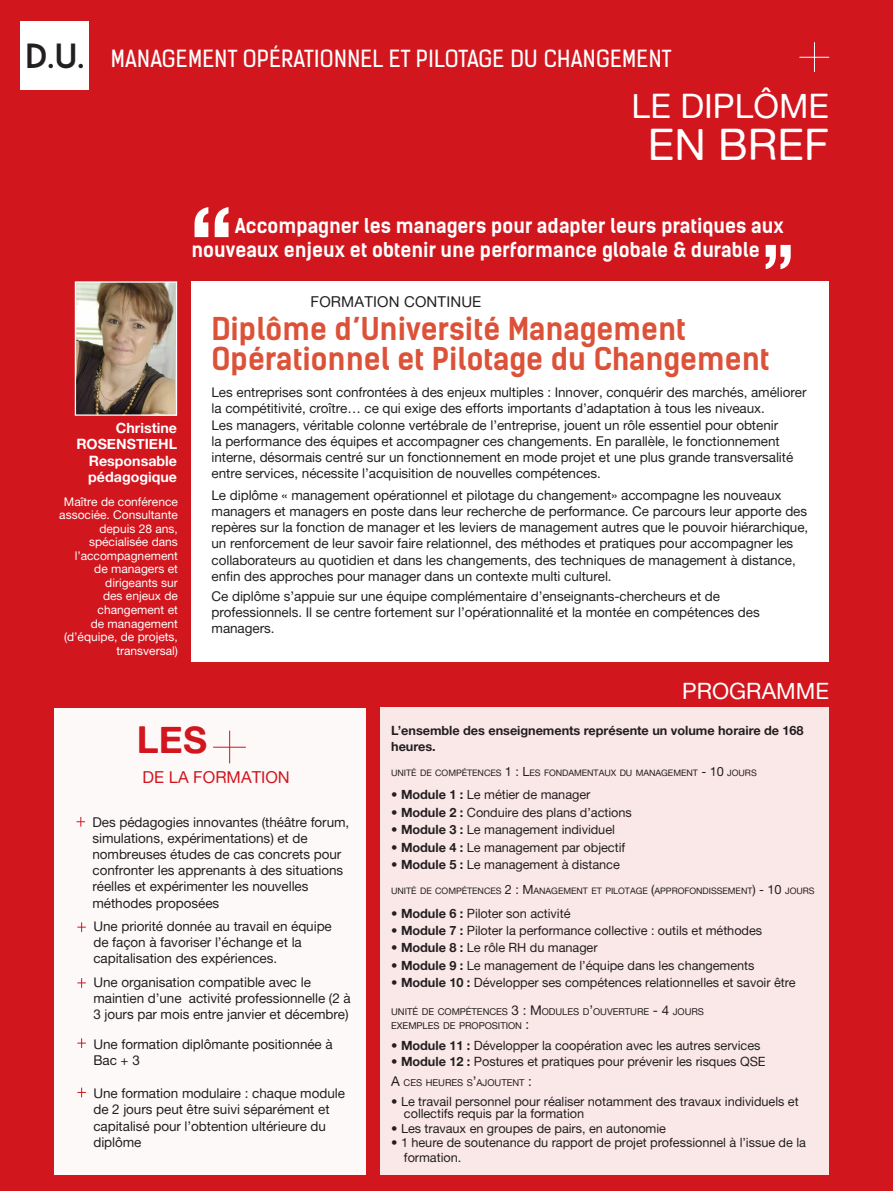
<style>
.page{position:relative;width:893px;height:1191px;background:#d2161e}
.page>*{position:absolute;margin:0;border:0;box-sizing:border-box;transform-origin:0 0}
.t1{font:43.5px "Alte Haas Grotesk";color:#fff}
.t2{font:37.2px "Alte Haas Grotesk Bold";color:#d2161e}
.t3{font:34.95px "Baron Neue";color:#231f20}
.t4{font:33.75px "Alte Haas Grotesk";color:#fff}
.t5{font:700 30px/30px "Kelson Sans";color:#dc5239}
.t6{font:22.5px "Kelson Sans";letter-spacing:.015em;color:#fff}
.t7{font:22.5px "Alte Haas Grotesk";color:#fff}
.t8{font:700 19.5px/23.4px "Kelson Sans";color:#fff}
.t9{font:16.5px "Alte Haas Grotesk";color:#d2161e}
.t10{font:15px "Alte Haas Grotesk";letter-spacing:.01em;color:#231f20}
.t11{font:14.25px/15.8px "Alte Haas Grotesk Bold";color:#fff;text-align:right}
.t12{font:13.5px/16.2px "Alte Haas Grotesk";letter-spacing:-.005em;color:#231f20}
.t13{font:12.75px/12px "Alte Haas Grotesk";letter-spacing:-.005em;color:#231f20}
.t14{font:12.75px/15.3px "Alte Haas Grotesk Bold";letter-spacing:-.005em;color:#231f20}
.t15{font:12px/13.5px "Alte Haas Grotesk";color:#fff;text-align:right}
.t16{font:9.45px "Alte Haas Grotesk";letter-spacing:-.005em;color:#231f20}
.t17{font:8.85px "Alte Haas Grotesk";letter-spacing:-.005em;color:#231f20}
.s1{font-size:12.75px}
.s2{font-family:"Alte Haas Grotesk Bold"}
.s3{font-size:13.5px}
</style>
<div class="page">
<div style="left:191px;top:281px;width:638px;height:380px;background:#fff"></div>
<div style="left:20px;top:21px;width:68px;height:68px;background:#fff"></div>
<svg style="left:195px;top:207px;width:34px;height:30px"></svg>
<svg style="left:766px;top:245px;width:25px;height:24px"></svg>
<img style="left:77px;top:283px;width:98px;height:131px">
<div style="left:75px;top:281px;width:102px;height:135px;border:1px solid #fff"></div>
<hr style="left:814px;top:42px;width:1px;height:30px;background:#fff">
<hr style="left:799px;top:57px;width:30px;height:1px;background:#fff">
<div style="left:381px;top:706px;width:448px;height:468px;background:#fae7e8"></div>
<div style="left:54px;top:708px;width:312px;height:466px;background:#fff"></div>
<hr style="left:229px;top:730px;width:1px;height:33px;background:#d2161e">
<hr style="left:213px;top:747px;width:33px;height:1px;background:#d2161e">
<svg style="left:77px;top:817px;width:8px;height:9px"></svg>
<svg style="left:77px;top:922px;width:9px;height:10px"></svg>
<svg style="left:77px;top:1038px;width:9px;height:10px"></svg>
<svg style="left:77px;top:1087px;width:9px;height:10px"></svg>
<svg style="left:77px;top:978px;width:9px;height:9px"></svg>
<p class="t3" style="left:25px;top:34px;width:61px">d.u.</p>
<p class="t6" style="left:111px;top:45px;width:562px">MANAGEMENT OPÉRATIONNEL ET PILOTAGE DU CHANGEMENT</p>
<p class="t4" style="left:632px;top:86px;width:199px">LE DIPLÔME</p>
<p class="t1" style="left:648px;top:119px;width:183px">EN BREF</p>
<p class="t11" style="left:76px;top:419px;width:102px">Christine<br>ROSENSTIEHL</p>
<p class="t11" style="left:88px;top:453px;width:90px;text-align:left">Responsable pédagogique</p>
<p class="t15" style="left:59px;top:495px;width:120px">Maître de conférence associée. Consultante depuis 28 ans, spécialisée dans l’accompagnement de managers et dirigeants sur<br>des enjeux de changement et<br>de management (d’équipe, de projets, transversal)</p>
<p class="t8" style="left:192px;top:214px;width:594px;text-indent:43px">Accompagner les managers pour adapter leurs pratiques aux nouveaux enjeux et obtenir une performance globale &amp; durable</p>
<p class="t10" style="left:311px;top:293px;width:172px">FORMATION CONTINUE</p>
<p class="t5" style="left:212px;top:314px;width:559px">Diplôme d’Université Management<br>Opérationnel et Pilotage du Changement</p>
<p class="t12" style="left:212px;top:384px;width:596px">Les entreprises sont confrontées à des enjeux multiples : Innover, conquérir des marchés, améliorer la compétitivité, croître… ce qui exige des efforts importants d’adaptation à tous les niveaux.<br>Les managers, véritable colonne vertébrale de l’entreprise, jouent un rôle essentiel pour obtenir<br>la performance des équipes et accompagner ces changements. En parallèle, le fonctionnement interne, désormais centré sur un fonctionnement en mode projet et une plus grande transversalité entre services, nécessite l’acquisition de nouvelles compétences.</p>
<p class="t12" style="left:212px;top:487px;width:598px">Le diplôme « management opérationnel et pilotage du changement» accompagne les nouveaux managers et managers en poste dans leur recherche de performance. Ce parcours leur apporte des repères sur la fonction de manager et les leviers de management autres que le pouvoir hiérarchique, un renforcement de leur savoir faire relationnel, des méthodes et pratiques pour accompagner les collaborateurs au quotidien et dans les changements, des techniques de management à distance, enfin des approches pour manager dans un contexte multi culturel.</p>
<p class="t12" style="left:212px;top:587px;width:550px">Ce diplôme s’appuie sur une équipe complémentaire d’enseignants-chercheurs et de professionnels. Il se centre fortement sur l’opérationnalité et la montée en compétences des managers.</p>
<p class="t2" style="left:137px;top:716px;width:72px">LES</p>
<p class="t9" style="left:143px;top:767px;width:149px">DE LA FORMATION</p>
<p class="t12" style="left:92px;top:813px;width:258px">Des pédagogies innovantes (théâtre forum, simulations, expérimentations) et de nombreuses études de cas concrets pour confronter les apprenants à des situations réelles et expérimenter les nouvelles méthodes proposées</p>
<p class="t12" style="left:93px;top:918px;width:240px">Une priorité donnée au travail en équipe de façon à favoriser l’échange et la capitalisation des expériences.</p>
<p class="t12" style="left:93px;top:973px;width:259px">Une organisation compatible avec le maintien d’une activité professionnelle (2 à<br>3 jours par mois entre janvier et décembre)</p>
<p class="t12" style="left:93px;top:1036px;width:241px">Une formation diplômante positionnée à<br>Bac + 3</p>
<p class="t12" style="left:93px;top:1085px;width:253px">Une formation modulaire : chaque module de 2 jours peut être suivi séparément et capitalisé pour l’obtention ultérieure du diplôme</p>
<p class="t7" style="left:682px;top:677px;width:149px">PROGRAMME</p>
<p class="t14" style="left:391px;top:722px;width:414px">L’ensemble des enseignements représente un volume horaire de 168 heures.</p>
<p class="t17" style="left:391px;top:767px;width:367px">UNITÉ DE COMPÉTENCES <span class="s1">1 : L</span>ES FONDAMENTAUX DU MANAGEMENT <span class="s1">- 10</span> JOURS</p>
<p class="t13" style="left:391px;top:788px;width:201px">• <span class="s2">Module 1 :</span> Le métier de manager</p>
<p class="t13" style="left:391px;top:806px;width:242px">• <span class="s2">Module 2 :</span> Conduire des plans d’actions</p>
<p class="t13" style="left:391px;top:823px;width:225px">• <span class="s2">Module 3 :</span> Le management individuel</p>
<p class="t13" style="left:391px;top:841px;width:235px">• <span class="s2">Module 4 :</span> Le management par objectif</p>
<p class="t13" style="left:391px;top:858px;width:230px">• <span class="s2">Module 5 :</span> Le management à distance</p>
<p class="t17" style="left:391px;top:885px;width:425px">UNITÉ DE COMPÉTENCES <span class="s1">2 : M</span>ANAGEMENT ET PILOTAGE <span class="s1">(</span>APPROFONDISSEMENT<span class="s1">) - 10</span> JOURS</p>
<p class="t13" style="left:391px;top:906px;width:181px">• <span class="s2">Module 6 :</span> Piloter son activité</p>
<p class="t13" style="left:391px;top:924px;width:373px">• <span class="s2">Module 7 :</span> Piloter la performance collective : outils et méthodes</p>
<p class="t13" style="left:391px;top:941px;width:208px">• <span class="s2">Module 8 :</span> Le rôle RH du manager</p>
<p class="t13" style="left:391px;top:959px;width:365px">• <span class="s2">Module 9 :</span> Le management de l’équipe dans les changements</p>
<p class="t13" style="left:391px;top:976px;width:406px">• <span class="s2">Module 10 :</span> Développer ses compétences relationnelles et savoir être</p>
<p class="t16" style="left:391px;top:1005px;width:314px">UNITÉ DE COMPÉTENCES <span class="s3">3 : M</span> ODULES D<span class="s3">’</span>OUVERTURE <span class="s3">- 4</span> JOURS</p>
<p class="t16" style="left:391px;top:1020px;width:140px">EXEMPLES DE PROPOSITION <span class="s3">:</span></p>
<p class="t13" style="left:391px;top:1039px;width:371px">• <span class="s2">Module 11 :</span> Développer la coopération avec les autres services</p>
<p class="t13" style="left:391px;top:1055px;width:376px">• <span class="s2">Module 12 :</span> Postures et pratiques pour prévenir les risques QSE</p>
<p class="t16" style="left:391px;top:1077px;width:142px"><span class="s3">A</span> CES HEURES S<span class="s3">’</span>AJOUTENT <span class="s3">:</span></p>
<p class="t13" style="left:404px;top:1095px;width:396px;text-indent:-13px">• Le travail personnel pour réaliser notamment des travaux individuels et collectifs requis par la formation</p>
<p class="t13" style="left:391px;top:1121px;width:276px">• Les travaux en groupes de pairs, en autonomie</p>
<p class="t13" style="left:404px;top:1134px;width:404px;line-height:15.3px;text-indent:-13px">• 1 heure de soutenance du rapport de projet professionnel à l’issue de la formation.</p>
</div>
